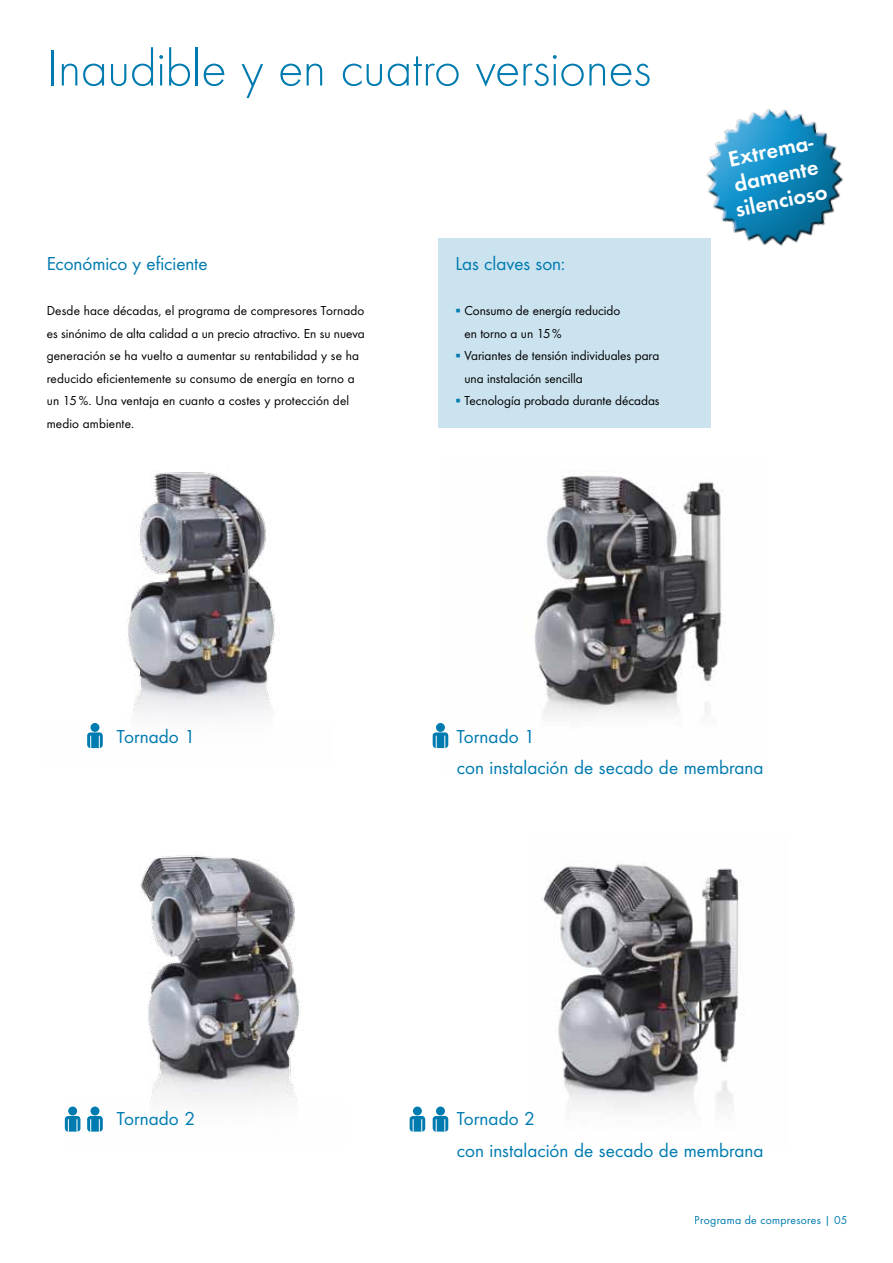
<style>
.page{position:relative;width:893px;height:1263px;background:#fff}
.page>*{position:absolute;margin:0;border:0;box-sizing:border-box;transform-origin:0 0}
.t1{font:300 52.5px "Futura TOT";letter-spacing:-.01em;color:#007bb0}
.t2{font:22.5px/25.5px "Futura TOT Dem";color:#fff}
.t3{font:19.5px/31.5px "Futura TOT Boo";color:#007bb0}
.t4{font:13.5px/22.5px "Futura TOT Boo";letter-spacing:.005em;color:#000}
.t5{font:12px "Futura TOT Boo";letter-spacing:.02em;color:#007bb0}
.s1{color:#007bb0}
</style>
<div class="page">
<div style="left:438px;top:238px;width:272px;height:190px;background:#cbe3ef"></div>
<img style="left:87px;top:472px;width:188px;height:277px">
<img style="left:64px;top:855px;width:237px;height:277px">
<img style="left:442px;top:472px;width:280px;height:277px">
<img style="left:541px;top:863px;width:198px;height:252px">
<svg style="left:87px;top:732px;width:16px;height:16px"></svg>
<div style="left:91px;top:723px;width:8px;height:9px;background:#007bb0;border-radius:50%"></div>
<svg style="left:90px;top:736px;width:1px;height:12px"></svg>
<svg style="left:99px;top:736px;width:1px;height:12px"></svg>
<svg style="left:433px;top:732px;width:15px;height:16px"></svg>
<div style="left:436px;top:723px;width:9px;height:9px;background:#007bb0;border-radius:50%"></div>
<svg style="left:436px;top:736px;width:1px;height:12px"></svg>
<svg style="left:444px;top:736px;width:1px;height:12px"></svg>
<div style="left:87px;top:1116px;width:16px;height:15px;background:#007bb0;border-radius:3px"></div>
<div style="left:91px;top:1106px;width:8px;height:9px;background:#007bb0;border-radius:50%"></div>
<svg style="left:90px;top:1119px;width:1px;height:13px"></svg>
<svg style="left:99px;top:1119px;width:1px;height:13px"></svg>
<div style="left:65px;top:1116px;width:15px;height:15px;background:#007bb0;border-radius:3px"></div>
<div style="left:68px;top:1106px;width:9px;height:9px;background:#007bb0;border-radius:50%"></div>
<svg style="left:68px;top:1119px;width:1px;height:13px"></svg>
<svg style="left:77px;top:1119px;width:1px;height:13px"></svg>
<div style="left:410px;top:1116px;width:15px;height:15px;background:#007bb0;border-radius:3px"></div>
<div style="left:413px;top:1106px;width:9px;height:9px;background:#007bb0;border-radius:50%"></div>
<svg style="left:413px;top:1119px;width:1px;height:13px"></svg>
<svg style="left:421px;top:1119px;width:1px;height:13px"></svg>
<div style="left:433px;top:1116px;width:15px;height:15px;background:#007bb0;border-radius:3px"></div>
<div style="left:436px;top:1106px;width:9px;height:9px;background:#007bb0;border-radius:50%"></div>
<svg style="left:436px;top:1119px;width:1px;height:13px"></svg>
<svg style="left:444px;top:1119px;width:1px;height:13px"></svg>
<img style="left:706px;top:108px;width:138px;height:224px">
<h1 class="t1" style="left:47px;top:38px;width:606px">Inaudible y en cuatro versiones</h1>
<h3 class="t3" style="left:47px;top:248px;width:162px">Económico y eficiente</h3>
<p class="t4" style="left:47px;top:299px;width:319px">Desde hace décadas, el programa de compresores Tornado es sinónimo de alta calidad a un precio atractivo. En su nueva generación se ha vuelto a aumentar su rentabilidad y se ha reducido eficientemente su consumo de energía en torno a un 15%. Una ventaja en cuanto a costes y protección del medio ambiente.</p>
<h3 class="t3" style="left:455px;top:248px;width:111px">Las claves son:</h3>
<p class="t4" style="left:464px;top:299px;width:157px;text-indent:-9px"><span class="s1">▪</span> Consumo de energía reducido en torno a un 15%</p>
<p class="t4" style="left:464px;top:344px;width:196px;text-indent:-9px"><span class="s1">▪</span> Variantes de tensión individuales para una instalación sencilla</p>
<p class="t4" style="left:455px;top:389px;width:206px"><span class="s1">▪</span> Tecnología probada durante décadas</p>
<h2 class="t2" style="left:722px;top:147px;width:98px;rotate:-12deg">Extrema&shy;damente silencioso</h2>
<h3 class="t3" style="left:117px;top:720px;width:80px">Tornado 1</h3>
<h3 class="t3" style="left:457px;top:720px;width:308px">Tornado 1<br>con instalación de secado de membrana</h3>
<h3 class="t3" style="left:117px;top:1103px;width:80px">Tornado 2</h3>
<h3 class="t3" style="left:457px;top:1103px;width:308px">Tornado 2<br>con instalación de secado de membrana</h3>
<p class="t5" style="left:695px;top:1213px;width:154px">Programa de compresores | 05</p>
</div>
